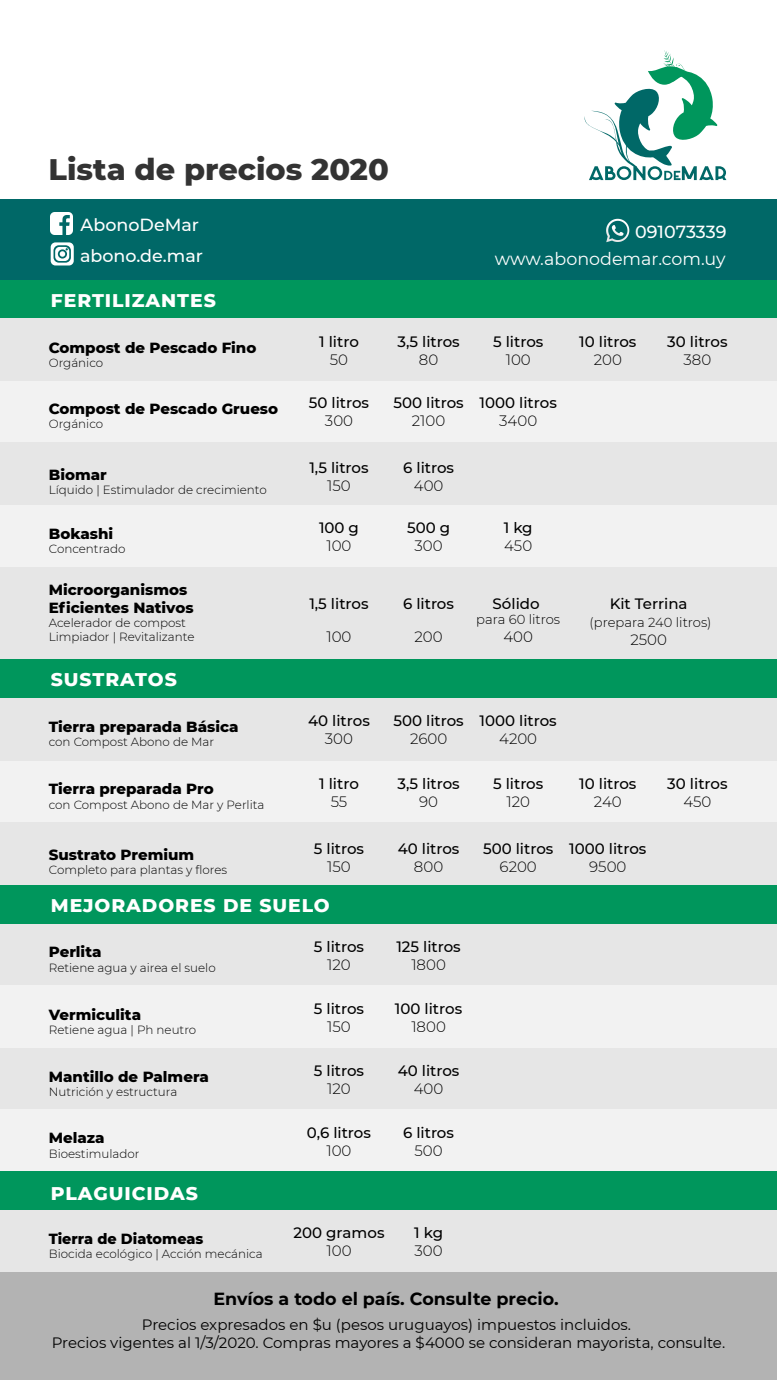
<style>
.page{position:relative;width:777px;height:1380px;background:#fff}
.page>*{position:absolute;margin:0;border:0;box-sizing:border-box;transform-origin:0 0}
.t1{font:800 30.31px "Montserrat";color:#333}
.t2{font:800 18.75px "Montserrat";letter-spacing:.05em;color:#fff}
.t3{font:700 17.5px "Montserrat";color:#000}
.t4{font:500 17.5px "Montserrat";color:#fff}
.t5{font:17.5px "Montserrat";color:#fff}
.t6{font:500 15px "Montserrat";color:#000}
.t7{font:800 15px/18px "Montserrat";color:#000}
.t8{font:15px/18px "Montserrat";color:#000;text-align:center}
.t9{font:300 15px "Montserrat";color:#000}
.t10{font:800 15px "Montserrat";color:#000;scale:.96 1}
.t11{font:300 13.12px "Montserrat";color:#000}
.t12{font:300 11.88px/14.2px "Montserrat";color:#000}
</style>
<div class="page">
<div style="left:0;top:1210px;width:776px;height:62px;background:#e6e6e6"></div>
<div style="left:0;top:923px;width:776px;height:63px;background:#e6e6e6"></div>
<div style="left:0;top:1048px;width:776px;height:62px;background:#e6e6e6"></div>
<div style="left:0;top:1109px;width:776px;height:62px;background:#f2f2f2"></div>
<div style="left:0;top:986px;width:776px;height:62px;background:#f2f2f2"></div>
<div style="left:0;top:760px;width:776px;height:63px;background:#f2f2f2"></div>
<div style="left:0;top:380px;width:776px;height:62px;background:#f2f2f2"></div>
<div style="left:0;top:505px;width:776px;height:62px;background:#f2f2f2"></div>
<div style="left:0;top:698px;width:776px;height:62px;background:#e6e6e6"></div>
<div style="left:0;top:823px;width:776px;height:62px;background:#e6e6e6"></div>
<div style="left:0;top:567px;width:776px;height:93px;background:#e6e6e6"></div>
<div style="left:0;top:318px;width:776px;height:63px;background:#e6e6e6"></div>
<div style="left:0;top:442px;width:776px;height:63px;background:#e6e6e6"></div>
<div style="left:0;top:280px;width:776px;height:38px;background:#00965c"></div>
<svg style="left:584px;top:50px;width:142px;height:130px"></svg>
<div style="left:0;top:660px;width:776px;height:38px;background:#00965c"></div>
<div style="left:0;top:885px;width:776px;height:38px;background:#00965c"></div>
<div style="left:0;top:1171px;width:776px;height:39px;background:#00965c"></div>
<div style="left:0;top:1272px;width:776px;height:108px;background:#b3b3b3"></div>
<div style="left:0;top:199px;width:776px;height:81px;background:#006867"></div>
<img style="left:606px;top:218px;width:23px;height:25px">
<svg style="left:51px;top:242px;width:23px;height:23px"></svg>
<img style="left:51px;top:213px;width:22px;height:22px">
<h1 class="t1" style="left:48px;top:147px;width:342px">Lista de precios 2020</h1>
<p class="t4" style="left:81px;top:213px;width:120px">AbonoDeMar</p>
<p class="t4" style="left:80px;top:244px;width:124px">abono.de.mar</p>
<p class="t2" style="left:51px;top:286px;width:166px">FERTILIZANTES</p>
<p class="t7" style="left:49px;top:338px;width:209px">Compost de Pescado Fino</p>
<p class="t12" style="left:49px;top:355px;width:56px">Orgánico</p>
<p class="t7" style="left:49px;top:399px;width:231px">Compost de Pescado Grueso</p>
<p class="t12" style="left:49px;top:416px;width:56px">Orgánico</p>
<p class="t7" style="left:49px;top:464px;width:59px">Biomar</p>
<p class="t12" style="left:49px;top:482px;width:219px">Líquido | Estimulador de crecimiento</p>
<p class="t7" style="left:49px;top:524px;width:66px">Bokashi</p>
<p class="t12" style="left:49px;top:542px;width:78px">Concentrado</p>
<p class="t7" style="left:49px;top:580px;width:146px">Microorganismos<br>Eficientes Nativos</p>
<p class="t12" style="left:49px;top:615px;width:147px">Acelerador de compost<br>Limpiador | Revitalizante</p>
<p class="t2" style="left:51px;top:666px;width:127px">SUSTRATOS</p>
<p class="t7" style="left:49px;top:717px;width:191px">Tierra preparada Básica</p>
<p class="t12" style="left:49px;top:735px;width:167px">con Compost Abono de Mar</p>
<p class="t7" style="left:49px;top:779px;width:166px">Tierra preparada Pro</p>
<p class="t12" style="left:49px;top:797px;width:217px">con Compost Abono de Mar y Perlita</p>
<p class="t6" style="left:319px;top:331px;width:41px">1 litro</p>
<p class="t9" style="left:330px;top:349px;width:20px">50</p>
<p class="t6" style="left:397px;top:331px;width:64px">3,5 litros</p>
<p class="t9" style="left:419px;top:349px;width:21px">80</p>
<p class="t6" style="left:309px;top:392px;width:62px">50 litros</p>
<p class="t9" style="left:325px;top:410px;width:30px">300</p>
<p class="t6" style="left:393px;top:392px;width:72px">500 litros</p>
<p class="t9" style="left:411px;top:410px;width:35px">2100</p>
<p class="t6" style="left:309px;top:458px;width:61px">1,5 litros</p>
<p class="t9" style="left:327px;top:476px;width:25px">150</p>
<p class="t6" style="left:403px;top:458px;width:52px">6 litros</p>
<p class="t9" style="left:413px;top:476px;width:31px">400</p>
<p class="t6" style="left:319px;top:517px;width:41px">100 g</p>
<p class="t9" style="left:326px;top:535px;width:27px">100</p>
<p class="t6" style="left:407px;top:517px;width:45px">500 g</p>
<p class="t9" style="left:414px;top:535px;width:30px">300</p>
<p class="t6" style="left:309px;top:593px;width:61px">1,5 litros</p>
<p class="t9" style="left:326px;top:627px;width:27px">100</p>
<p class="t6" style="left:403px;top:593px;width:52px">6 litros</p>
<p class="t9" style="left:414px;top:627px;width:30px">200</p>
<p class="t6" style="left:308px;top:711px;width:63px">40 litros</p>
<p class="t9" style="left:325px;top:729px;width:30px">300</p>
<p class="t6" style="left:319px;top:773px;width:41px">1 litro</p>
<p class="t9" style="left:330px;top:791px;width:18px">55</p>
<p class="t6" style="left:393px;top:711px;width:72px">500 litros</p>
<p class="t9" style="left:410px;top:729px;width:39px">2600</p>
<p class="t6" style="left:397px;top:773px;width:64px">3,5 litros</p>
<p class="t9" style="left:419px;top:791px;width:20px">90</p>
<p class="t7" style="left:49px;top:845px;width:147px">Sustrato Premium</p>
<p class="t12" style="left:49px;top:863px;width:180px">Completo para plantas y flores</p>
<p class="t6" style="left:314px;top:839px;width:52px">5 litros</p>
<p class="t9" style="left:327px;top:857px;width:25px">150</p>
<p class="t6" style="left:397px;top:839px;width:63px">40 litros</p>
<p class="t9" style="left:414px;top:857px;width:31px">800</p>
<p class="t2" style="left:51px;top:891px;width:280px">MEJORADORES DE SUELO</p>
<p class="t7" style="left:49px;top:942px;width:54px">Perlita</p>
<p class="t12" style="left:49px;top:960px;width:168px">Retiene agua y airea el suelo</p>
<p class="t7" style="left:49px;top:1005px;width:94px">Vermiculita</p>
<p class="t12" style="left:49px;top:1022px;width:149px">Retiene agua | Ph neutro</p>
<p class="t7" style="left:49px;top:1067px;width:162px">Mantillo de Palmera</p>
<p class="t12" style="left:49px;top:1084px;width:130px">Nutrición y estructura</p>
<p class="t7" style="left:49px;top:1128px;width:57px">Melaza</p>
<p class="t12" style="left:49px;top:1146px;width:92px">Bioestimulador</p>
<p class="t6" style="left:314px;top:936px;width:52px">5 litros</p>
<p class="t9" style="left:327px;top:954px;width:25px">120</p>
<p class="t6" style="left:396px;top:936px;width:66px">125 litros</p>
<p class="t9" style="left:411px;top:954px;width:36px">1800</p>
<p class="t6" style="left:314px;top:998px;width:52px">5 litros</p>
<p class="t9" style="left:327px;top:1016px;width:25px">150</p>
<p class="t6" style="left:395px;top:998px;width:69px">100 litros</p>
<p class="t9" style="left:411px;top:1016px;width:36px">1800</p>
<p class="t6" style="left:314px;top:1060px;width:52px">5 litros</p>
<p class="t9" style="left:327px;top:1079px;width:25px">120</p>
<p class="t6" style="left:397px;top:1060px;width:63px">40 litros</p>
<p class="t9" style="left:413px;top:1079px;width:31px">400</p>
<p class="t6" style="left:307px;top:1122px;width:65px">0,6 litros</p>
<p class="t9" style="left:326px;top:1140px;width:27px">100</p>
<p class="t6" style="left:403px;top:1122px;width:52px">6 litros</p>
<p class="t9" style="left:414px;top:1140px;width:30px">500</p>
<p class="t2" style="left:51px;top:1179px;width:149px">PLAGUICIDAS</p>
<p class="t10" style="left:49px;top:1228px;width:162px">Tierra de Diatomeas</p>
<p class="t12" style="left:49px;top:1247px;width:215px">Biocida ecológico | Acción mecánica</p>
<p class="t6" style="left:293px;top:1222px;width:92px">200 gramos</p>
<p class="t9" style="left:326px;top:1241px;width:27px">100</p>
<p class="t6" style="left:414px;top:1222px;width:30px">1 kg</p>
<p class="t9" style="left:414px;top:1241px;width:30px">300</p>
<p class="t4" style="left:635px;top:219px;width:93px">091073339</p>
<p class="t5" style="left:494px;top:247px;width:232px">www.abonodemar.com.uy</p>
<p class="t6" style="left:493px;top:331px;width:52px">5 litros</p>
<p class="t9" style="left:505px;top:349px;width:27px">100</p>
<p class="t6" style="left:479px;top:392px;width:79px">1000 litros</p>
<p class="t9" style="left:499px;top:410px;width:39px">3400</p>
<p class="t6" style="left:579px;top:331px;width:59px">10 litros</p>
<p class="t9" style="left:593px;top:349px;width:30px">200</p>
<p class="t6" style="left:667px;top:331px;width:62px">30 litros</p>
<p class="t9" style="left:683px;top:349px;width:29px">380</p>
<p class="t6" style="left:503px;top:517px;width:30px">1 kg</p>
<p class="t9" style="left:504px;top:535px;width:29px">450</p>
<p class="t6" style="left:492px;top:593px;width:48px">Sólido</p>
<p class="t11" style="left:476px;top:611px;width:85px">para 60 litros</p>
<p class="t9" style="left:503px;top:627px;width:31px">400</p>
<p class="t6" style="left:609px;top:593px;width:79px">Kit Terrina</p>
<p class="t11" style="left:589px;top:613px;width:123px">(prepara 240 litros)</p>
<p class="t9" style="left:630px;top:629px;width:38px">2500</p>
<p class="t6" style="left:479px;top:711px;width:79px">1000 litros</p>
<p class="t9" style="left:499px;top:729px;width:39px">4200</p>
<p class="t6" style="left:493px;top:773px;width:52px">5 litros</p>
<p class="t9" style="left:506px;top:791px;width:25px">120</p>
<p class="t6" style="left:579px;top:773px;width:59px">10 litros</p>
<p class="t9" style="left:593px;top:791px;width:29px">240</p>
<p class="t6" style="left:483px;top:839px;width:72px">500 litros</p>
<p class="t9" style="left:499px;top:857px;width:39px">6200</p>
<p class="t6" style="left:569px;top:839px;width:79px">1000 litros</p>
<p class="t9" style="left:589px;top:857px;width:39px">9500</p>
<p class="t6" style="left:667px;top:773px;width:62px">30 litros</p>
<p class="t9" style="left:683px;top:791px;width:29px">450</p>
<p class="t3" style="left:213px;top:1287px;width:346px">Envíos a todo el país. Consulte precio.</p>
<p class="t8" style="left:52px;top:1315px;width:674px">Precios expresados en $u (pesos uruguayos) impuestos incluidos.<br>Precios vigentes al 1/3/2020. Compras mayores a $4000 se consideran mayorista, consulte.</p>
</div>
